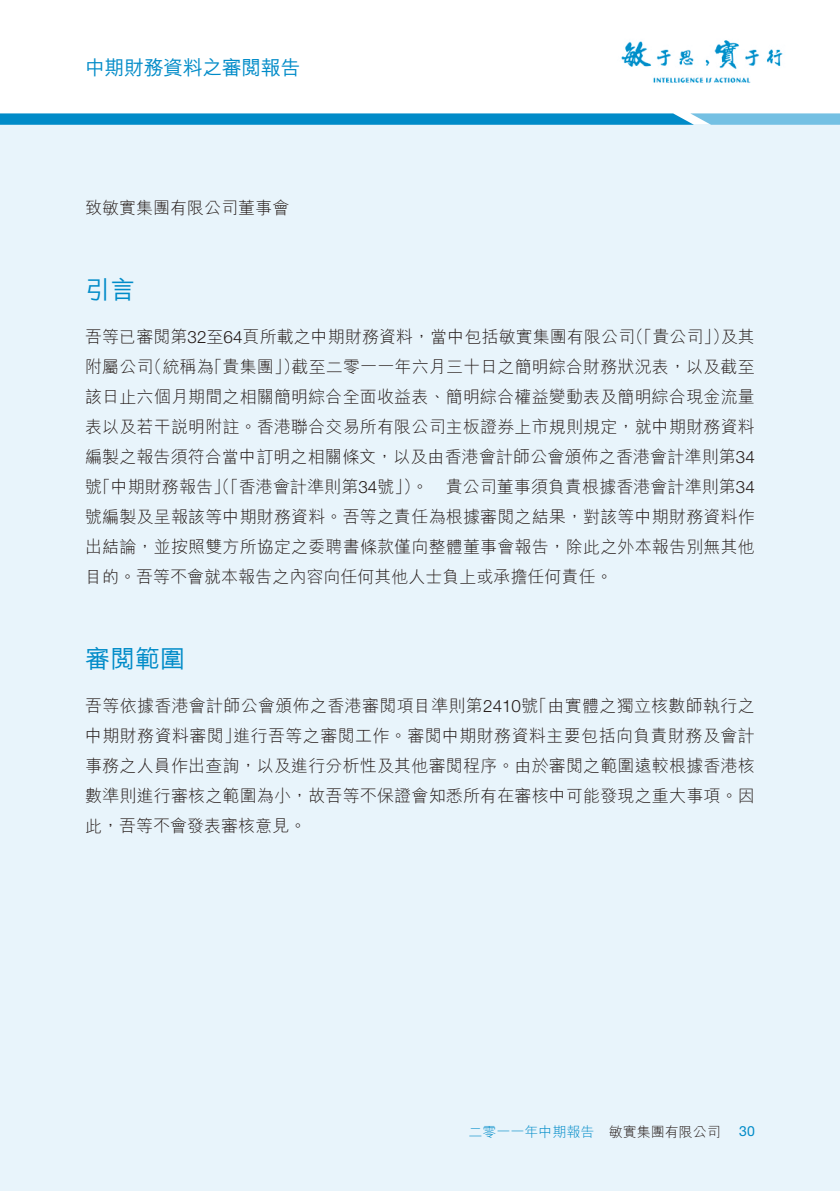
<style>
.page{position:relative;width:840px;height:1191px;background:#fff}
.page>*{position:absolute;margin:0;border:0;box-sizing:border-box;transform-origin:0 0}
.t1{font:25px "M Hei HK Medium E Ten B5 H";color:#008bc8}
.t2{font:20px "M Hei HK Medium E Ten B5 H";letter-spacing:-.025em;color:#008bc8}
.t3{font:17px/30px "M Hei HK Light E Ten B5 H";color:#231916;text-align:justify}
.t4{font:14px "M Hei HK Light E Ten B5 H";color:#008bc8}
.t5{font:14px "Helvetica Neue LT Std";color:#008bc8}
.s1{font-family:"Helvetica Neue LT Std";font-weight:300}
.s2{color:#231916}
</style>
<div class="page">
<div style="left:0;top:124px;width:839px;height:1067px;background:#e8f4fb"></div>
<svg style="left:0;top:113px;width:839px;height:12px;background:#249bd0"></svg>
<img style="left:621px;top:40px;width:162px;height:43px">
<p class="t2" style="left:85px;top:60px;width:216px">中期財務資料之審閱報告</p>
<p class="t3" style="left:85px;top:195px;width:205px">致敏實集團有限公司董事會</p>
<h1 class="t1" style="left:85px;top:280px;width:51px">引言</h1>
<p class="t3" style="left:85px;top:324px;width:671px">吾等已審閱第<span class="s1">32</span>至<span class="s1">64</span>頁所載之中期財務資料，當中包括敏實集團有限公司（「貴公司」）及其附屬公司（統稱為「貴集團」）截至二零一一年六月三十日之簡明綜合財務狀況表，以及截至該日止六個月期間之相關簡明綜合全面收益表、簡明綜合權益變動表及簡明綜合現金流量表以及若干說明附註。香港聯合交易所有限公司主板證券上市規則規定，就中期財務資料編製之報告須符合當中訂明之相關條文，以及由香港會計師公會頒佈之香港會計準則第<span class="s1">34</span>號「中期財務報告」（「香港會計準則第<span class="s1">34</span>號」）。 貴公司董事須負責根據香港會計準則第<span class="s1">34</span>號編製及呈報該等中期財務資料。吾等之責任為根據審閱之結果，對該等中期財務資料作出結論，並按照雙方所協定之委聘書條款僅向整體董事會報告，除此之外本報告別無其他目的。吾等不會就本報告之內容向任何其他人士負上或承擔任何責任。</p>
<h1 class="t1" style="left:85px;top:649px;width:101px">審閱範圍</h1>
<p class="t3" style="left:85px;top:693px;width:671px">吾等依據香港會計師公會頒佈之香港審閱項目準則第<span class="s1">2410</span>號「由實體之獨立核數師執行之中期財務資料審閱」進行吾等之審閱工作。審閱中期財務資料主要包括向負責財務及會計事務之人員作出查詢，以及進行分析性及其他審閱程序。由於審閱之範圍遠較根據香港核數準則進行審核之範圍為小，故吾等不保證會知悉所有在審核中可能發現之重大事項。因此，吾等不會發表審核意見。</p>
<p class="t4" style="left:468px;top:1126px;width:253px">二零一一年中期報告 <span class="s2">敏實集團有限公司</span></p>
<p class="t5" style="left:738px;top:1126px;width:17px">30</p>
</div>
